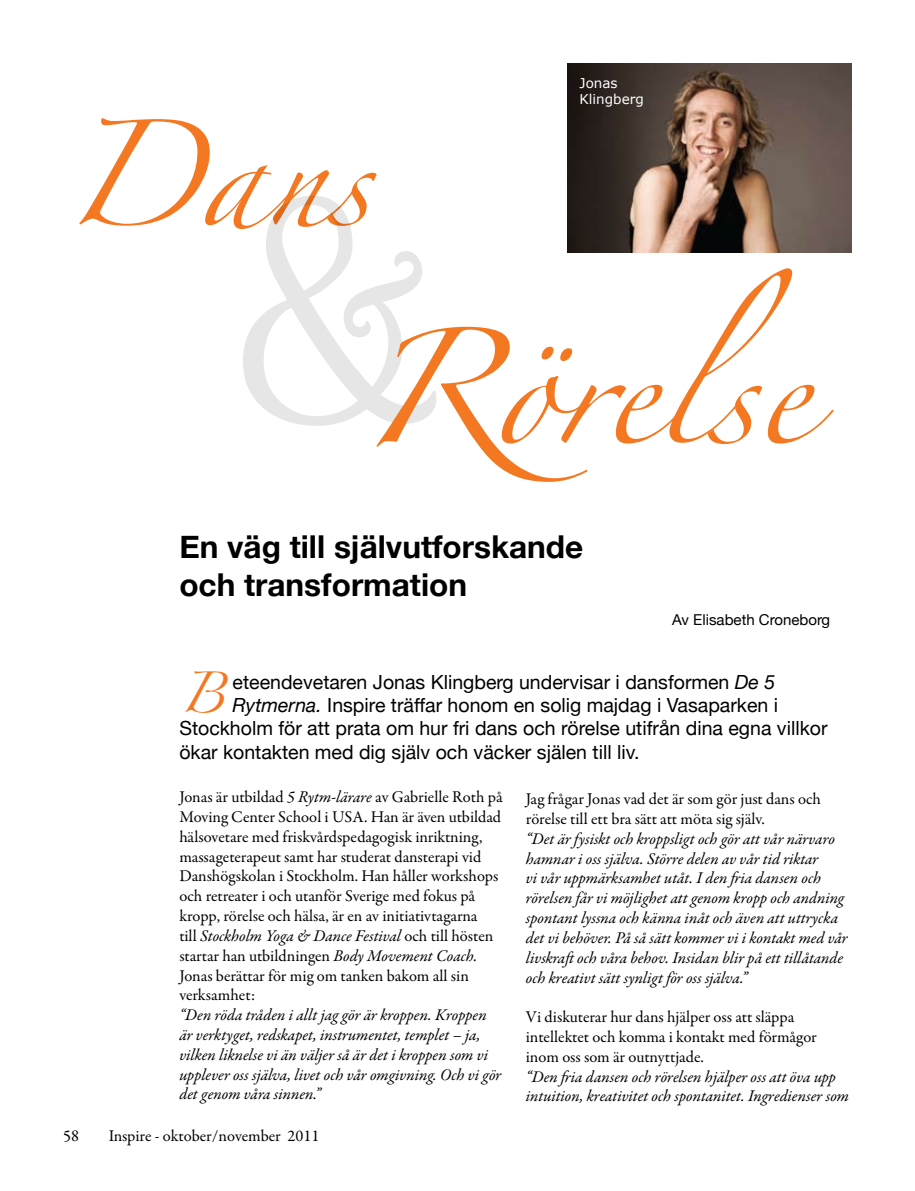
<style>
.page{position:relative;width:915px;height:1191px;background:#fff}
.page>*{position:absolute;margin:0;border:0;box-sizing:border-box;transform-origin:0 0}
.t1{font:322.5px "Harrington";color:#000}
.t2{font:103.5px "Zapfino";color:#f47721}
.t3{font:94.5px "Zapfino";color:#f47721}
.t4{font:36.45px "Zapfino";color:#f47721}
.t5{font:700 31.5px/37.8px "Helvetica Neue";color:#000}
.t6{font:19.5px "Helvetica Neue";color:#000}
.t7{font:16.5px/19.8px "Garamond Premr Pro";letter-spacing:-.005em;color:#000}
.t8{font:italic 16.5px/19.8px "Garamond Premr Pro";letter-spacing:-.005em;color:#000}
.t9{font:15px "Helvetica Neue";color:#000}
.t10{font:13.5px/16.2px "Verdana";color:#fff}
.s1{font-style:italic}
</style>
<div class="page">
<img style="left:567px;top:64px;width:283px;height:189px">
<p class="t10" style="left:579px;top:74px;width:66px">Jonas<br>Klingberg</p>
<h3 class="t3" style="left:64px;top:136px;width:308px">Dans</h3>
<h1 class="t1" style="left:230px;top:116px;width:208px">&amp;</h1>
<h2 class="t2" style="left:358px;top:345px;width:451px">Rörelse</h2>
<h3 class="t5" style="left:179px;top:527px;width:405px">En väg till självutforskande och transformation</h3>
<p class="t9" style="left:672px;top:610px;width:159px">Av Elisabeth Croneborg</p>
<h3 class="t4" style="left:179px;top:678px;width:46px">B</h3>
<p class="t6" style="left:232px;top:670px;width:544px">eteendevetaren Jonas Klingberg undervisar i dansformen <span class="s1">De 5</span></p>
<p class="t6" style="left:232px;top:693px;width:547px"><span class="s1">Rytmerna.</span> Inspire träffar honom en solig majdag i Vasaparken i</p>
<p class="t6" style="left:179px;top:716px;width:649px">Stockholm för att prata om hur fri dans och rörelse utifrån dina egna villkor</p>
<p class="t6" style="left:179px;top:740px;width:461px">ökar kontakten med dig själv och väcker själen till liv.</p>
<p class="t7" style="left:179px;top:787px;width:324px">Jonas är utbildad <span class="s1">5 Rytm-lärare</span> av Gabrielle Roth på Moving Center School i USA. Han är även utbildad hälsovetare med friskvårdspedagogisk inriktning, massageterapeut samt har studerat dansterapi vid Danshögskolan i Stockholm. Han håller workshops och retreater i och utanför Sverige med fokus på kropp, rörelse och hälsa, är en av initiativtagarna<br>till <span class="s1">Stockholm Yoga &amp; Dance Festival</span> och till hösten startar han utbildningen <span class="s1">Body Movement Coach.<br></span>Jonas berättar för mig om tanken bakom all sin verksamhet:</p>
<p class="t8" style="left:179px;top:1006px;width:323px">“Den röda tråden i allt jag gör är kroppen. Kroppen är verktyget, redskapet, instrumentet, templet – ja, vilken liknelse vi än väljer så är det i kroppen som vi upplever oss själva, livet och vår omgivning. Och vi gör det genom våra sinnen.”</p>
<p class="t7" style="left:63px;top:1126px;width:18px">58</p>
<p class="t7" style="left:109px;top:1126px;width:212px">Inspire - oktober/november 2011</p>
<p class="t7" style="left:525px;top:789px;width:296px">Jag frågar Jonas vad det är som gör just dans och rörelse till ett bra sätt att möta sig själv.</p>
<p class="t8" style="left:525px;top:829px;width:323px">“Det är fysiskt och kroppsligt och gör att vår närvaro hamnar i oss själva. Större delen av vår tid riktar<br>vi vår uppmärksamhet utåt. I den fria dansen och rörelsen får vi möjlighet att genom kropp och andning spontant lyssna och känna inåt och även att uttrycka det vi behöver. På så sätt kommer vi i kontakt med vår livskraft och våra behov. Insidan blir på ett tillåtande och kreativt sätt synligt för oss själva.”</p>
<p class="t7" style="left:525px;top:1007px;width:292px">Vi diskuterar hur dans hjälper oss att släppa intellektet och komma i kontakt med förmågor inom oss som är outnyttjade.</p>
<p class="t8" style="left:525px;top:1067px;width:324px">“Den fria dansen och rörelsen hjälper oss att öva upp intuition, kreativitet och spontanitet. Ingredienser som</p>
</div>
